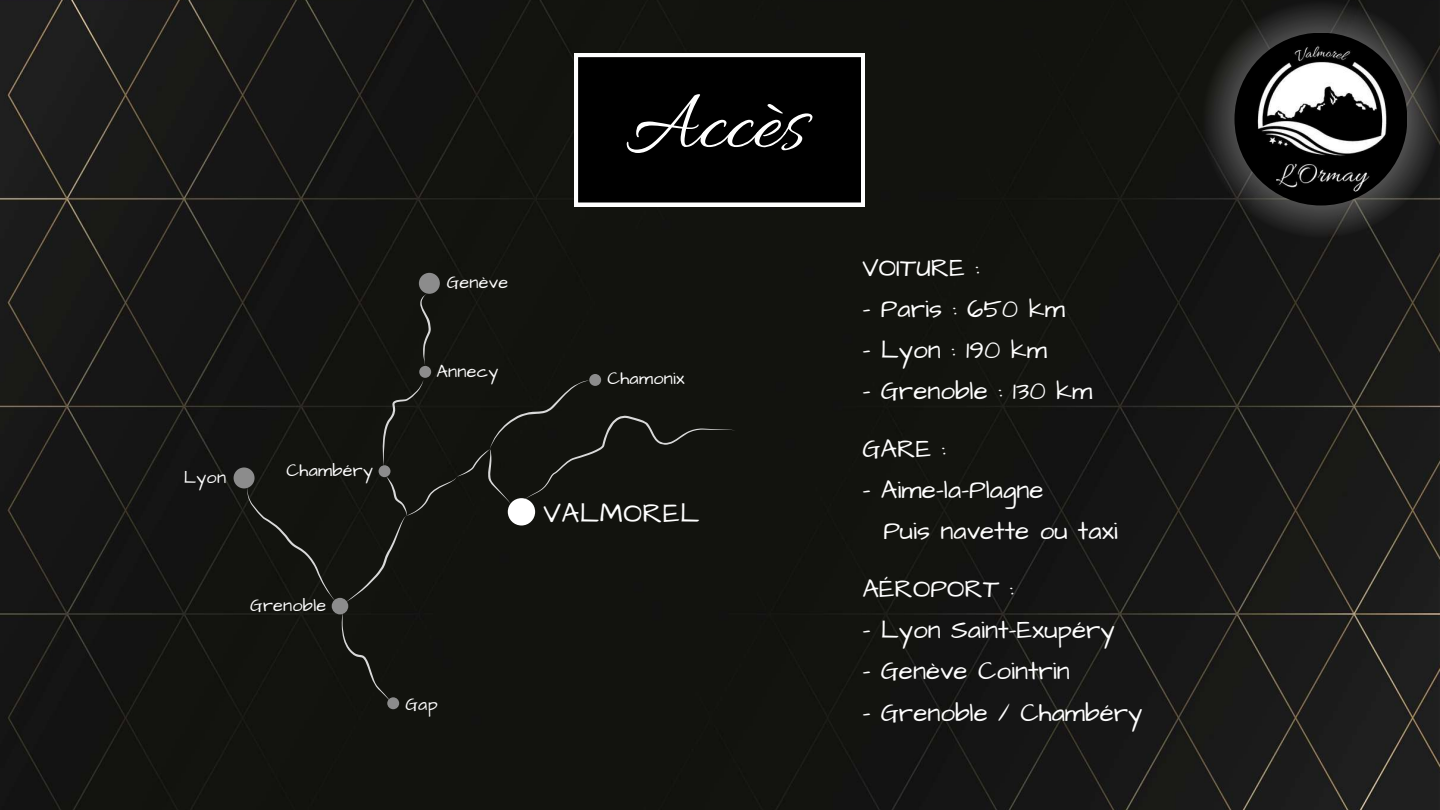
<style>
.page{position:relative;width:1440px;height:810px;background:#fff}
.page>*{position:absolute;margin:0;border:0;box-sizing:border-box;transform-origin:0 0}
.t1{font:86px "Allura";color:#fff}
.t2{font:28px "Architects Daughter";letter-spacing:.015em;color:#fff}
.t3{font:26px/41.2px "Architects Daughter";color:#fff}
.t4{font:18px "Architects Daughter";letter-spacing:.015em;color:#fff}
</style>
<div class="page">
<img style="left:0;top:0;width:1440px;height:810px">
<div style="left:247px;top:487px;width:89px;height:115px;background:#13140f"></div>
<div style="left:346px;top:380px;width:390px;height:222px;background:#12130e"></div>
<div style="left:342px;top:612px;width:48px;height:89px;background:#12130e"></div>
<div style="left:234px;top:467px;width:21px;height:21px;background:#8c8c8c;border-radius:50%"></div>
<div style="left:379px;top:465px;width:11px;height:12px;background:#8c8c8c;border-radius:50%"></div>
<div style="left:419px;top:366px;width:12px;height:12px;background:#8c8c8c;border-radius:50%"></div>
<div style="left:589px;top:374px;width:12px;height:12px;background:#8c8c8c;border-radius:50%"></div>
<div style="left:508px;top:498px;width:27px;height:28px;background:#fff;border-radius:50%"></div>
<div style="left:332px;top:598px;width:16px;height:16px;background:#8c8c8c;border-radius:50%"></div>
<div style="left:387px;top:697px;width:12px;height:12px;background:#8c8c8c;border-radius:50%"></div>
<svg style="left:420px;top:293px;width:11px;height:73px"></svg>
<div style="left:419px;top:273px;width:21px;height:21px;background:#8c8c8c;border-radius:50%"></div>
<svg style="left:574px;top:53px;width:291px;height:153px;background:#131313"></svg>
<svg style="left:1202px;top:0;width:238px;height:238px;background:#252524"></svg>
<div style="left:1234px;top:33px;width:173px;height:173px;background:#000;border-radius:50%"></div>
<img style="left:1252px;top:44px;width:138px;height:150px">
<h1 class="t1" style="left:626px;top:76px;width:182px">Accès</h1>
<p class="t4" style="left:184px;top:466px;width:44px">Lyon</p>
<p class="t4" style="left:287px;top:458px;width:88px">Chambéry</p>
<p class="t4" style="left:447px;top:270px;width:63px">Genève</p>
<p class="t4" style="left:436px;top:360px;width:63px">Annecy</p>
<p class="t4" style="left:250px;top:593px;width:77px">Grenoble</p>
<p class="t4" style="left:405px;top:692px;width:34px">Gap</p>
<p class="t4" style="left:607px;top:367px;width:79px">Chamonix</p>
<p class="t2" style="left:544px;top:495px;width:157px">VALMOREL</p>
<p class="t3" style="left:863px;top:247px;width:119px">VOITURE :</p>
<p class="t3" style="left:863px;top:289px;width:204px">- Paris : 650 km</p>
<p class="t3" style="left:863px;top:330px;width:186px">- Lyon : 190 km</p>
<p class="t3" style="left:863px;top:371px;width:231px">- Grenoble : 130 km</p>
<p class="t3" style="left:863px;top:429px;width:85px">GARE :</p>
<p class="t3" style="left:883px;top:470px;width:236px;text-indent:-21px">- Aime-la-Plagne<br>Puis navette ou taxi</p>
<p class="t3" style="left:863px;top:569px;width:153px">AÉROPORT :</p>
<p class="t3" style="left:863px;top:610px;width:254px">- Lyon Saint-Exupéry</p>
<p class="t3" style="left:863px;top:651px;width:209px">- Genève Cointrin</p>
<p class="t3" style="left:863px;top:693px;width:281px">- Grenoble / Chambéry</p>
</div>
